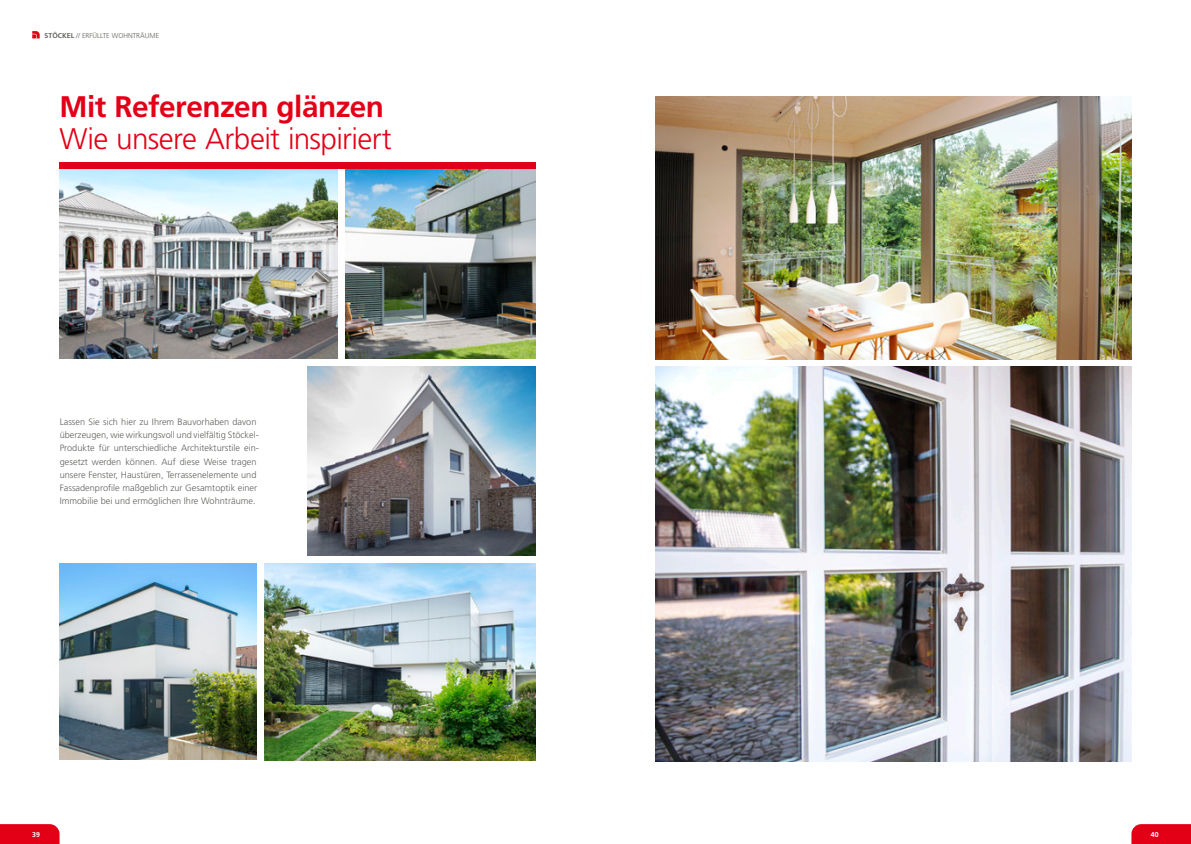
<style>
.page{position:relative;width:1191px;height:844px;background:#fff}
.page>*{position:absolute;margin:0;border:0;box-sizing:border-box;transform-origin:0 0}
.t1{font:300 29.75px "Frutiger LT Pro";letter-spacing:-.02em;color:#e30017}
.t2{font:700 29.75px "Frutiger LT Pro";letter-spacing:-.02em;color:#e30017}
.t3{font:300 9.19px/13.1px "Frutiger LT Pro";color:#62615d}
.t4{font:300 7px "Frutiger LT Pro";color:#62615d}
.t5{font:700 7px "Frutiger LT Pro";color:#fff}
.s1{font-weight:700}
</style>
<div class="page">
<svg style="left:0;top:824px;width:60px;height:19px"></svg>
<svg style="left:1131px;top:824px;width:60px;height:19px"></svg>
<svg style="left:32px;top:31px;width:8px;height:7px"></svg>
<img style="left:308px;top:366px;width:228px;height:190px">
<img style="left:345px;top:169px;width:191px;height:190px">
<img style="left:60px;top:169px;width:278px;height:190px">
<img style="left:60px;top:563px;width:476px;height:197px">
<div style="left:257px;top:556px;width:6px;height:208px;background:#fff"></div>
<div style="left:60px;top:162px;width:476px;height:7px;background:#e30017"></div>
<img style="left:655px;top:97px;width:476px;height:262px">
<img style="left:655px;top:366px;width:476px;height:395px">
<p class="t4" style="left:45px;top:31px;width:116px"><span class="s1">STÖCKEL</span> // ERFÜLLTE WOHNTRÄUME</p>
<h1 class="t2" style="left:60px;top:89px;width:326px">Mit Referenzen glänzen</h1>
<h1 class="t1" style="left:60px;top:122px;width:334px">Wie unsere Arbeit inspiriert</h1>
<p class="t3" style="left:60px;top:415px;width:201px">Lassen Sie sich hier zu Ihrem Bauvorhaben davon überzeugen, wie wirkungsvoll und vielfältig Stöckel-Produkte für unterschiedliche Architekturstile ein&shy;gesetzt werden können. Auf diese Weise tragen unsere Fenster, Haustüren, Terrassenelemente und Fassadenprofile maßgeblich zur Gesamtoptik einer Immobilie bei und ermöglichen Ihre Wohnträume.</p>
<p class="t5" style="left:32px;top:829px;width:9px">39</p>
<p class="t5" style="left:1151px;top:829px;width:9px">40</p>
</div>
